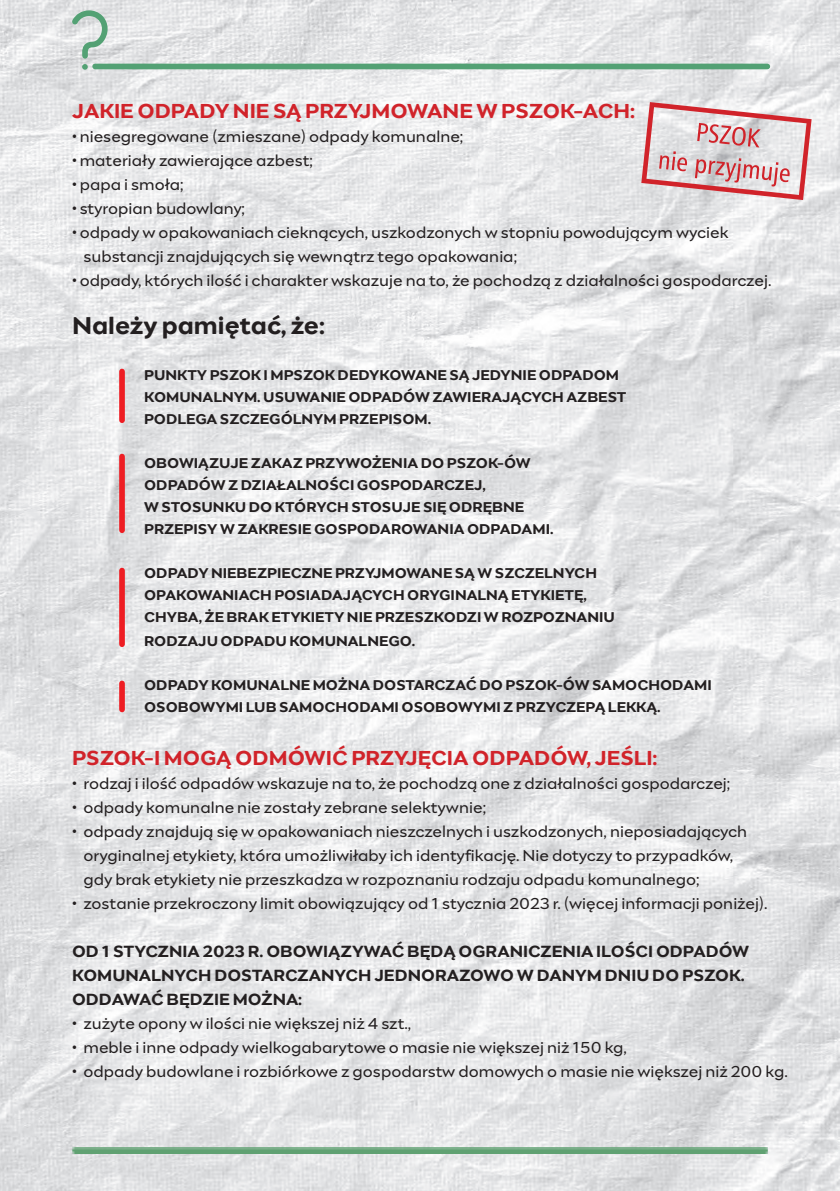
<style>
.page{position:relative;width:840px;height:1191px;background:#fff}
.page>*{position:absolute;margin:0;border:0;box-sizing:border-box;transform-origin:0 0}
.naglowek2{font:700 24px "Engram Warsaw";color:#231f20}
.uwaga{font:700 20px "Engram Warsaw";color:#d1232a}
.tekst{font:16px/24px "Engram Warsaw";color:#231f20}
.tekst-2{font:700 16px/24px "Engram Warsaw";color:#231f20}
.tekst-3{font:700 14px/22px "Engram Warsaw";color:#231f20}
</style>
<div class="page">
<img style="left:0;top:0;width:840px;height:1191px">
<img style="left:72px;top:1147px;width:695px;height:6px">
<svg style="left:67px;top:8px;width:705px;height:64px;background:#d6dedb"></svg>
<svg style="left:82px;top:64px;width:6px;height:6px"></svg>
<div style="left:119px;top:371px;width:6px;height:49px;background:#ee1d23"></div>
<div style="left:119px;top:456px;width:6px;height:74px;background:#ee1d23"></div>
<div style="left:119px;top:570px;width:6px;height:74px;background:#ee1d23"></div>
<div style="left:119px;top:683px;width:6px;height:26px;background:#ee1d23"></div>
<svg style="left:641px;top:102px;width:170px;height:98px;background:#debcbf"></svg>
<p class="uwaga" style="left:72px;top:97px;width:564px">JAKIE ODPADY NIE SĄ PRZYJMOWANE W PSZOK-ACH:</p>
<p class="tekst" style="left:72px;top:124px;width:392px">• niesegregowane (zmieszane) odpady komunalne;</p>
<p class="tekst" style="left:72px;top:148px;width:242px">• materiały zawierające azbest;</p>
<p class="tekst" style="left:72px;top:172px;width:113px">• papa i smoła;</p>
<p class="tekst" style="left:72px;top:196px;width:174px">• styropian budowlany;</p>
<p class="tekst" style="left:83px;top:220px;width:646px;text-indent:-11px">• odpady w opakowaniach cieknących, uszkodzonych w stopniu powodującym wyciek substancji znajdujących się wewnątrz tego opakowania;</p>
<p class="tekst" style="left:72px;top:268px;width:700px">• odpady, których ilość i charakter wskazuje na to, że pochodzą z działalności gospodarczej.</p>
<p class="naglowek2" style="left:72px;top:309px;width:254px">Należy pamiętać, że:</p>
<p class="tekst-3" style="left:144px;top:364px;width:483px">PUNKTY PSZOK I MPSZOK DEDYKOWANE SĄ JEDYNIE ODPADOM<br>KOMUNALNYM. USUWANIE ODPADÓW ZAWIERAJĄCYCH AZBEST<br>PODLEGA SZCZEGÓLNYM PRZEPISOM.</p>
<p class="tekst-3" style="left:144px;top:452px;width:388px">OBOWIĄZUJE ZAKAZ PRZYWOŻENIA DO PSZOK-ÓW</p>
<p class="tekst-3" style="left:144px;top:474px;width:410px">ODPADÓW Z DZIAŁALNOŚCI GOSPODARCZEJ,<br>W STOSUNKU DO KTÓRYCH STOSUJE SIĘ ODRĘBNE<br>PRZEPISY W ZAKRESIE GOSPODAROWANIA ODPADAMI.</p>
<p class="tekst-3" style="left:144px;top:562px;width:472px">ODPADY NIEBEZPIECZNE PRZYJMOWANE SĄ W SZCZELNYCH<br>OPAKOWANIACH POSIADAJĄCYCH ORYGINALNĄ ETYKIETĘ,<br>CHYBA, ŻE BRAK ETYKIETY NIE PRZESZKODZI W ROZPOZNANIU</p>
<p class="tekst-3" style="left:144px;top:630px;width:272px">RODZAJU ODPADU KOMUNALNEGO.</p>
<p class="tekst-3" style="left:144px;top:674px;width:569px">ODPADY KOMUNALNE MOŻNA DOSTARCZAĆ DO PSZOK-ÓW SAMOCHODAMI<br>OSOBOWYMI LUB SAMOCHODAMI OSOBOWYMI Z PRZYCZEPĄ LEKKĄ.</p>
<p class="uwaga" style="left:72px;top:744px;width:586px">PSZOK-I MOGĄ ODMÓWIĆ PRZYJĘCIA ODPADÓW, JEŚLI:</p>
<p class="tekst" style="left:72px;top:771px;width:659px">• rodzaj i ilość odpadów wskazuje na to, że pochodzą one z działalności gospodarczej;</p>
<p class="tekst" style="left:72px;top:795px;width:415px">• odpady komunalne nie zostały zebrane selektywnie;</p>
<p class="tekst" style="left:83px;top:819px;width:665px;text-indent:-11px">• odpady znajdują się w opakowaniach nieszczelnych i uszkodzonych, nieposiadających oryginalnej etykiety, która umożliwiłaby ich identyfikację. Nie dotyczy to przypadków, gdy brak etykiety nie przeszkadza w rozpoznaniu rodzaju odpadu komunalnego;</p>
<p class="tekst" style="left:72px;top:891px;width:696px">• zostanie przekroczony limit obowiązujący od 1 stycznia 2023 r. (więcej informacji poniżej).</p>
<p class="tekst-2" style="left:72px;top:939px;width:678px">OD 1 STYCZNIA 2023 R. OBOWIĄZYWAĆ BĘDĄ OGRANICZENIA ILOŚCI ODPADÓW<br>KOMUNALNYCH DOSTARCZANYCH JEDNORAZOWO W DANYM DNIU DO PSZOK.<br>ODDAWAĆ BĘDZIE MOŻNA:</p>
<p class="tekst" style="left:72px;top:1011px;width:340px">• zużyte opony w ilości nie większej niż 4 szt.,</p>
<p class="tekst" style="left:72px;top:1035px;width:556px">• meble i inne odpady wielkogabarytowe o masie nie większej niż 150 kg,</p>
<p class="tekst" style="left:72px;top:1059px;width:716px">• odpady budowlane i rozbiórkowe z gospodarstw domowych o masie nie większej niż 200 kg.</p>
</div>
